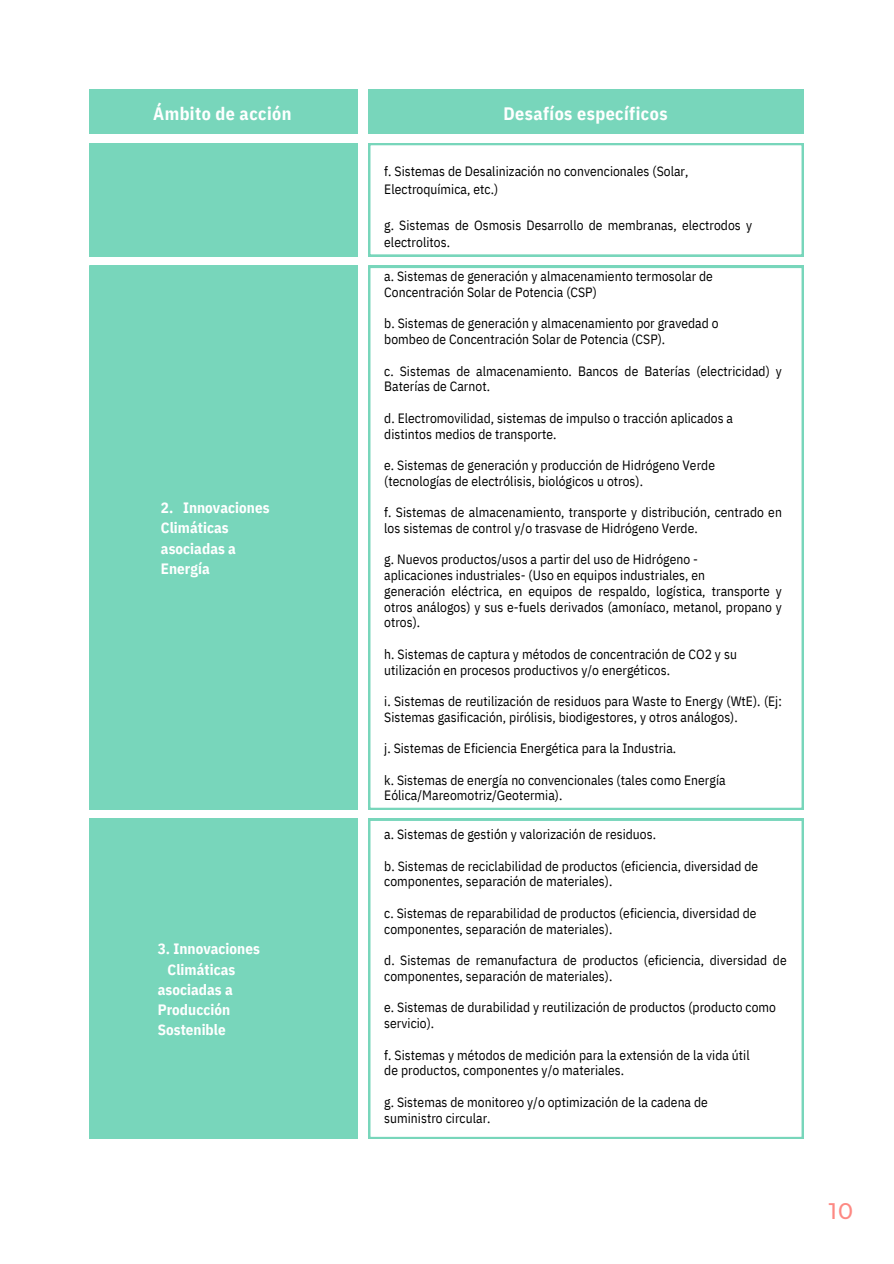
<style>
.page{position:relative;width:894px;height:1264px;background:#fff}
.page>*{position:absolute;margin:0;border:0;box-sizing:border-box;transform-origin:0 0}
.t1{font:500 22.5px "Montserrat";color:#fd8983}
.t2{font:700 18px "IBM Plex Sans Cond";letter-spacing:.025em;color:#fff}
.t3{font:700 15px/20.2px "IBM Plex Sans Cond";letter-spacing:.005em;color:#fff}
.t4{font:13.5px/15.8px "IBM Plex Sans Cond";letter-spacing:.005em;color:#000}
.s1{color:#78d6bb}
</style>
<div class="page">
<div style="left:89px;top:89px;width:268px;height:46px;background:#78d6bb"></div>
<div style="left:368px;top:89px;width:435px;height:46px;background:#78d6bb"></div>
<div style="left:89px;top:143px;width:268px;height:113px;background:#78d6bb"></div>
<div style="left:87px;top:141px;width:273px;height:118px;border:4px solid #78d6bb"></div>
<div style="left:366px;top:141px;width:439px;height:118px;border:4px solid #78d6bb"></div>
<div style="left:89px;top:266px;width:268px;height:543px;background:#78d6bb"></div>
<div style="left:87px;top:263px;width:273px;height:549px;border:5px solid #78d6bb"></div>
<div style="left:366px;top:263px;width:439px;height:549px;border:5px solid #78d6bb"></div>
<div style="left:89px;top:818px;width:268px;height:322px;background:#78d6bb"></div>
<div style="left:366px;top:816px;width:439px;height:325px;border:5px solid #78d6bb"></div>
<p class="t2" style="left:153px;top:101px;width:140px">Ámbito de acción</p>
<h1 class="t2" style="left:503px;top:101px;width:165px">Desafíos específicos</h1>
<p class="t3" style="left:161px;top:497px;width:110px">2. Innovaciones<br>Climáticas asociadas a<br>Energía</p>
<p class="t3" style="left:158px;top:938px;width:104px">3. Innovaciones <span class="s1">-.</span>Climáticas asociadas a<br>Producción</p>
<p class="t3" style="left:158px;top:1019px;width:69px">Sostenible</p>
<h2 class="t4" style="left:384px;top:161px;width:306px;line-height:18px">f. Sistemas de Desalinización no convencionales (Solar,<br>Electroquímica, etc.)</h2>
<h2 class="t4" style="left:384px;top:215px;width:369px;line-height:18px">g. Sistemas de Osmosis Desarrollo de membranas, electrodos y electrolitos.</h2>
<h1 class="t4" style="left:384px;top:268px;width:330px">a. Sistemas de generación y almacenamiento termosolar de<br>Concentración Solar de Potencia (CSP)</h1>
<p class="t4" style="left:384px;top:315px;width:336px">b. Sistemas de generación y almacenamiento por gravedad o</p>
<p class="t4" style="left:384px;top:331px;width:282px">bombeo de Concentración Solar de Potencia (CSP).</p>
<p class="t4" style="left:384px;top:362px;width:399px">c. Sistemas de almacenamiento. Bancos de Baterías (electricidad) y<br>Baterías de Carnot.</p>
<p class="t4" style="left:384px;top:410px;width:350px">d. Electromovilidad, sistemas de impulso o tracción aplicados a distintos medios de transporte.</p>
<p class="t4" style="left:384px;top:457px;width:332px">e. Sistemas de generación y producción de Hidrógeno Verde (tecnologías de electrólisis, biológicos u otros).</p>
<p class="t4" style="left:384px;top:504px;width:399px">f. Sistemas de almacenamiento, transporte y distribución, centrado en los sistemas de control y/o trasvase de Hidrógeno Verde.</p>
<p class="t4" style="left:384px;top:551px;width:315px">g. Nuevos productos/usos a partir del uso de Hidrógeno -</p>
<p class="t4" style="left:384px;top:567px;width:322px">aplicaciones industriales- (Uso en equipos industriales, en</p>
<p class="t4" style="left:384px;top:583px;width:399px;text-align:justify">generación eléctrica, en equipos de respaldo, logística, transporte y otros análogos) y sus e-fuels derivados (amoníaco, metanol, propano y otros).</p>
<p class="t4" style="left:384px;top:646px;width:354px">h. Sistemas de captura y métodos de concentración de CO2 y su utilización en procesos productivos y/o energéticos.</p>
<p class="t4" style="left:384px;top:693px;width:399px">i. Sistemas de reutilización de residuos para Waste to Energy (WtE). (Ej:<br>Sistemas gasificación, pirólisis, biodigestores, y otros análogos).</p>
<p class="t4" style="left:384px;top:740px;width:293px">j. Sistemas de Eficiencia Energética para la Industria.</p>
<p class="t4" style="left:384px;top:771px;width:343px">k. Sistemas de energía no convencionales (tales como Energía<br>Eólica/Mareomotriz/Geotermia).</p>
<p class="t4" style="left:384px;top:826px;width:273px">a. Sistemas de gestión y valorización de residuos.</p>
<p class="t4" style="left:384px;top:857px;width:375px">b. Sistemas de reciclabilidad de productos (eficiencia, diversidad de componentes, separación de materiales).</p>
<p class="t4" style="left:384px;top:905px;width:374px">c. Sistemas de reparabilidad de productos (eficiencia, diversidad de componentes, separación de materiales).</p>
<p class="t4" style="left:384px;top:952px;width:404px">d. Sistemas de remanufactura de productos (eficiencia, diversidad de componentes, separación de materiales).</p>
<p class="t4" style="left:384px;top:999px;width:393px">e. Sistemas de durabilidad y reutilización de productos (producto como servicio).</p>
<p class="t4" style="left:384px;top:1046px;width:367px">f. Sistemas y métodos de medición para la extensión de la vida útil</p>
<p class="t4" style="left:384px;top:1062px;width:241px">de productos, componentes y/o materiales.</p>
<p class="t4" style="left:384px;top:1093px;width:325px">g. Sistemas de monitoreo y/o optimización de la cadena de</p>
<p class="t4" style="left:384px;top:1109px;width:108px">suministro circular.</p>
<p class="t1" style="left:828px;top:1197px;width:26px">10</p>
</div>
